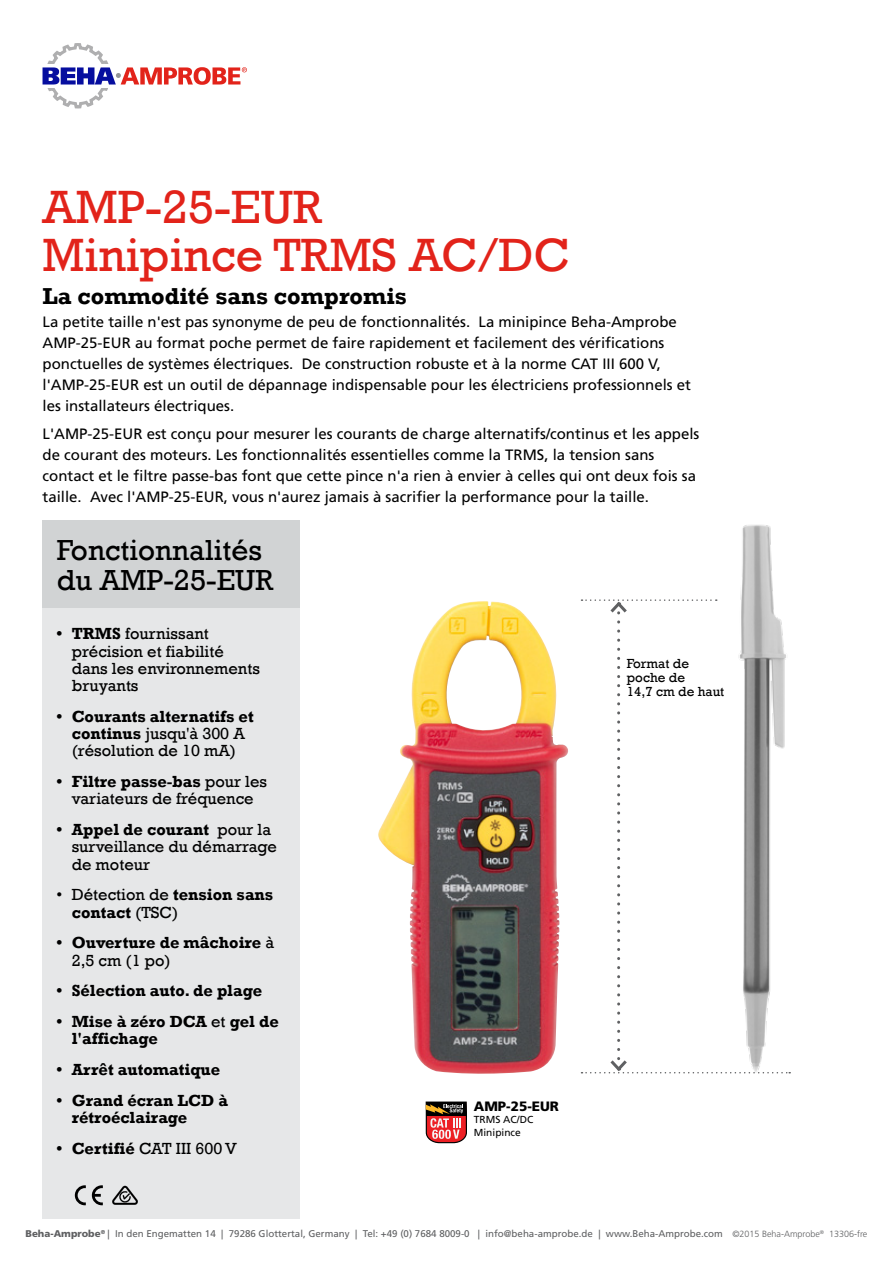
<style>
.page{position:relative;width:893px;height:1263px;background:#fff}
.page>*{position:absolute;margin:0;border:0;box-sizing:border-box;transform-origin:0 0}
.t1{font:47.85px/47.8px "Rockwell";color:#e2231a}
.t2{font:29.7px/29.7px "Rockwell";color:#000}
.t3{font:700 23.7px "Rockwell";color:#000}
.t4{font:700 16.5px/17.2px "Rockwell";color:#000}
.t5{font:16.5px/17.2px "Rockwell";color:#000}
.t6{font:15px/21px "Frutiger LT Std";color:#000}
.t7{font:13.5px/14.2px "Rockwell";color:#000}
.t8{font:900 13.5px "Frutiger LT Std";color:#000}
.t9{font:10.2px/12.1px "Frutiger LT Std";color:#000}
.t10{font:9.75px "Frutiger LT Std";color:#5f6062}
.t11{font:300 9px "Frutiger LT Std";color:#5f6062}
.s1{font-weight:700}
.s2{font-weight:400}
.s3{font-weight:900}
</style>
<div class="page">
<svg style="left:43px;top:43px;width:204px;height:66px"></svg>
<svg style="left:426px;top:1101px;width:41px;height:42px;background:#a7524c"></svg>
<img style="left:721px;top:525px;width:70px;height:549px">
<div style="left:43px;top:520px;width:257px;height:699px;background:#e6e7e8"></div>
<div style="left:43px;top:520px;width:257px;height:88px;background:#d1d3d4"></div>
<svg style="left:75px;top:1185px;width:11px;height:20px"></svg>
<svg style="left:92px;top:1185px;width:11px;height:20px"></svg>
<svg style="left:112px;top:1185px;width:26px;height:20px"></svg>
<img style="left:378px;top:609px;width:190px;height:465px">
<svg style="left:581px;top:599px;width:209px;height:474px"></svg>
<h1 class="t1" style="left:43px;top:184px;width:529px">AMP-25-EUR<br>Minipince TRMS AC/DC</h1>
<h3 class="t3" style="left:43px;top:281px;width:366px">La commodité sans compromis</h3>
<p class="t6" style="left:43px;top:311px;width:650px">La petite taille n'est pas synonyme de peu de fonctionnalités. La minipince Beha-Amprobe AMP-25-EUR au format poche permet de faire rapidement et facilement des vérifications ponctuelles de systèmes électriques. De construction robuste et à la norme CAT III 600 V, l'AMP-25-EUR est un outil de dépannage indispensable pour les électriciens professionnels et les installateurs électriques.</p>
<p class="t6" style="left:43px;top:423px;width:658px">L'AMP-25-EUR est conçu pour mesurer les courants de charge alternatifs/continus et les appels de courant des moteurs. Les fonctionnalités essentielles comme la TRMS, la tension sans contact et le filtre passe-bas font que cette pince n'a rien à envier à celles qui ont deux fois sa taille. Avec l'AMP-25-EUR, vous n'aurez jamais à sacrifier la performance pour la taille.</p>
<h2 class="t2" style="left:57px;top:535px;width:218px">Fonctionnalités du AMP-25-EUR</h2>
<p class="t5" style="left:72px;top:625px;width:190px;text-indent:-15px"><span class="s1">• TRMS</span> fournissant précision et fiabilité dans les environnements bruyants</p>
<p class="t4" style="left:56px;top:708px;width:199px;text-align:center">• Courants alternatifs et continus <span class="s2">jusqu'à 300 A (résolution de 10 mA)</span></p>
<p class="t5" style="left:56px;top:773px;width:212px;text-align:center"><span class="s1">• Filtre passe-bas</span> pour les variateurs de fréquence</p>
<p class="t5" style="left:72px;top:821px;width:207px;text-indent:-15px"><span class="s1">• Appel de courant</span> pour la surveillance du démarrage de moteur</p>
<p class="t4" style="left:72px;top:886px;width:203px;text-indent:-15px"><span class="s2">• Détection de</span> tension sans contact <span class="s2">(TSC)</span></p>
<p class="t4" style="left:72px;top:934px;width:204px;text-indent:-15px">• Ouverture de mâchoire <span class="s2">à<br>2,5 cm (1 po)</span></p>
<p class="t4" style="left:56px;top:982px;width:207px">• Sélection auto. de plage</p>
<p class="t4" style="left:72px;top:1013px;width:209px;text-indent:-15px">• Mise à zéro DCA <span class="s2">et</span> gel de l'affichage</p>
<p class="t4" style="left:56px;top:1061px;width:165px">• Arrêt automatique</p>
<p class="t4" style="left:72px;top:1092px;width:158px;text-indent:-15px">• Grand écran LCD à rétroéclairage</p>
<p class="t5" style="left:56px;top:1140px;width:182px"><span class="s1">• Certifié</span> CAT III 600 V</p>
<p class="t7" style="left:627px;top:656px;width:99px">Format de poche de<br>14,7 cm de haut</p>
<p class="t8" style="left:474px;top:1098px;width:87px">AMP-25-EUR</p>
<p class="t9" style="left:474px;top:1114px;width:61px">TRMS AC/DC<br>Minipince</p>
<p class="t10" style="left:26px;top:1228px;width:699px"><span class="s3">Beha-Amprobe</span><sup>®</sup> | In den Engematten 14 | 79286 Glottertal, Germany | Tel: +49 (0) 7684 8009-0 | info@beha-amprobe.de | www.Beha-Amprobe.com</p>
<p class="t11" style="left:829px;top:1229px;width:40px">13306-fre</p>
<p class="t11" style="left:732px;top:1229px;width:93px">©2015 Beha-Amprobe<sup>®</sup></p>
</div>
